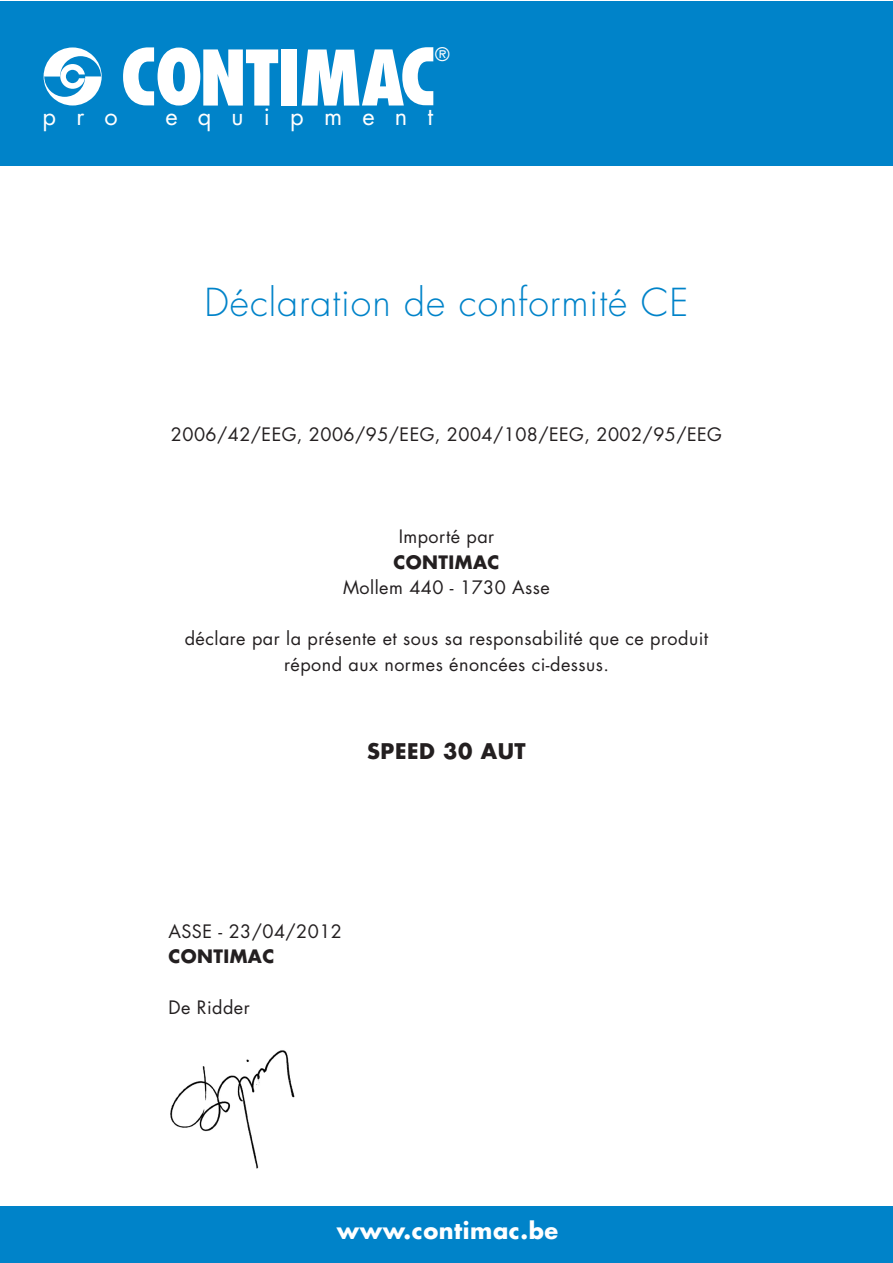
<style>
.page{position:relative;width:893px;height:1263px;background:#fff}
.page>*{position:absolute;margin:0;border:0;box-sizing:border-box;transform-origin:0 0}
.t1{font:300 37.5px "Futura";letter-spacing:.025em;color:#0083c9}
.t2{font:23.55px "Futura";letter-spacing:.855em;color:#fff}
.t3{font:700 22.5px "Futura";letter-spacing:.025em;color:#fff}
.t4{font:700 21px "Futura";letter-spacing:.025em;color:#231f20}
.t5{font:18.15px "Futura";color:#fff}
.t6{font:18px "Futura";letter-spacing:.025em;color:#231f20}
.t7{font:700 18px "Futura";letter-spacing:.025em;color:#231f20}
</style>
<div class="page">
<div style="left:1px;top:1px;width:892px;height:165px;background:#0083c9"></div>
<div style="left:281px;top:49px;width:15px;height:57px;background:#fff"></div>
<svg style="left:302px;top:47px;width:131px;height:59px"></svg>
<svg style="left:123px;top:47px;width:155px;height:59px"></svg>
<svg style="left:44px;top:47px;width:58px;height:58px"></svg>
<div style="left:1px;top:1206px;width:892px;height:57px;background:#0083c9"></div>
<img style="left:170px;top:1050px;width:124px;height:119px">
<p class="t5" style="left:435px;top:42px;width:16px">®</p>
<p class="t2" style="left:43px;top:101px;width:77px">pro</p>
<p class="t2" style="left:165px;top:101px;width:269px">equipment</p>
<p class="t1" style="left:205px;top:279px;width:485px">Déclaration de conformité CE</p>
<p class="t6" style="left:171px;top:422px;width:552px">2006/42/EEG, 2006/95/EEG, 2004/108/EEG, 2002/95/EEG</p>
<p class="t6" style="left:399px;top:524px;width:97px">Importé par</p>
<p class="t7" style="left:394px;top:549px;width:107px">CONTIMAC</p>
<p class="t6" style="left:343px;top:575px;width:208px">Mollem 440 - 1730 Asse</p>
<p class="t6" style="left:185px;top:626px;width:525px">déclare par la présente et sous sa responsabilité que ce produit</p>
<p class="t6" style="left:284px;top:651px;width:326px">répond aux normes énoncées ci-dessus.</p>
<p class="t4" style="left:367px;top:737px;width:160px">SPEED 30 AUT</p>
<p class="t6" style="left:168px;top:919px;width:175px">ASSE - 23/04/2012</p>
<p class="t7" style="left:168px;top:944px;width:107px">CONTIMAC</p>
<p class="t6" style="left:168px;top:995px;width:83px">De Ridder</p>
<p class="t3" style="left:337px;top:1214px;width:223px">www.contimac.be</p>
</div>
